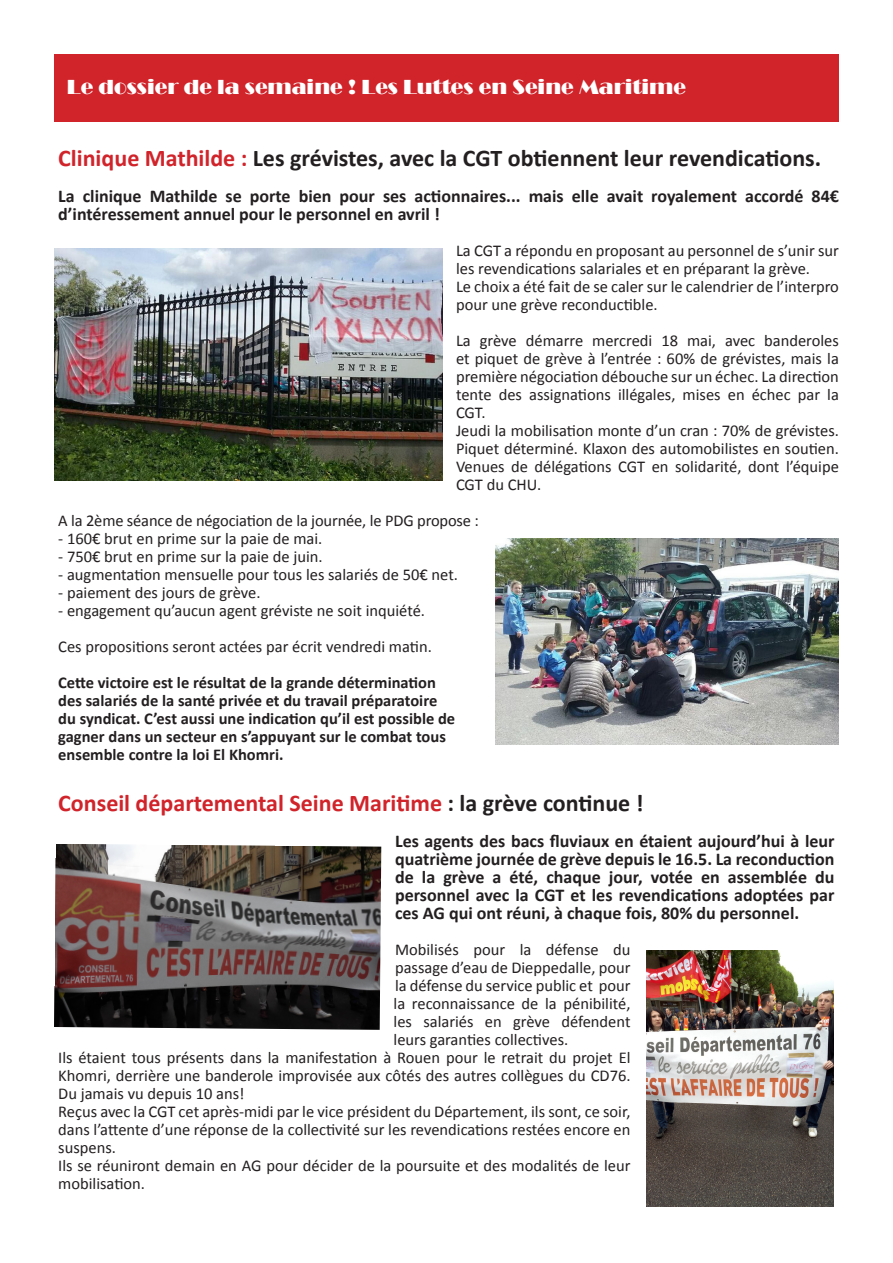
<style>
.page{position:relative;width:893px;height:1263px;background:#fff}
.page>*{position:absolute;margin:0;border:0;box-sizing:border-box;transform-origin:0 0}
.t1{font:700 24px "Calibri";color:#231f20}
.t2{font:700 24px "Calibri";color:#d1232a}
.t3{font:21px "Broadway";color:#fff}
.t4{font:700 18px/18px "Calibri";color:#231f20;text-align:justify}
.t5{font:16.5px/18px "Calibri";color:#231f20;text-align:justify}
.t6{font:700 16.5px/18px "Calibri";color:#231f20}
.s1{color:#d1232a}
.s2{color:#231f20}
</style>
<div class="page">
<div style="left:54px;top:54px;width:785px;height:68px;background:#d1232a"></div>
<img style="left:54px;top:248px;width:388px;height:233px">
<img style="left:496px;top:539px;width:343px;height:205px">
<img style="left:54px;top:844px;width:327px;height:186px">
<img style="left:647px;top:950px;width:187px;height:256px">
<p class="t3" style="left:67px;top:75px;width:621px">Le dossier de la semaine ! Les Luttes en Seine Maritime</p>
<p class="t1" style="left:58px;top:143px;width:764px"><span class="s1">Clinique Mathilde :</span> Les grévistes, avec la CGT obtiennent leur revendications.</p>
<p class="t4" style="left:58px;top:187px;width:782px">La clinique Mathilde se porte bien pour ses actionnaires... mais elle avait royalement accordé 84€ d’intéressement annuel pour le personnel en avril !</p>
<p class="t5" style="left:456px;top:242px;width:384px">La CGT a répondu en proposant au personnel de s’unir sur les revendications salariales et en préparant la grève.</p>
<p class="t5" style="left:456px;top:278px;width:384px">Le choix a été fait de se caler sur le calendrier de l’interpro pour une grève reconductible.</p>
<p class="t5" style="left:456px;top:332px;width:384px">La grève démarre mercredi 18 mai, avec banderoles et piquet de grève à l’entrée : 60% de grévistes, mais la première négociation débouche sur un échec. La direction tente des assignations illégales, mises en échec par la CGT.</p>
<p class="t5" style="left:456px;top:422px;width:384px">Jeudi la mobilisation monte d’un cran : 70% de grévistes.<br>Piquet déterminé. Klaxon des automobilistes en soutien.<br>Venues de délégations CGT en solidarité, dont l’équipe CGT du CHU.</p>
<p class="t5" style="left:58px;top:512px;width:422px">A la 2ème séance de négociation de la journée, le PDG propose :</p>
<p class="t5" style="left:58px;top:530px;width:266px">- 160€ brut en prime sur la paie de mai.</p>
<p class="t5" style="left:58px;top:548px;width:266px">- 750€ brut en prime sur la paie de juin.</p>
<p class="t5" style="left:58px;top:566px;width:401px">- augmentation mensuelle pour tous les salariés de 50€ net.</p>
<p class="t5" style="left:58px;top:584px;width:204px">- paiement des jours de grève.</p>
<p class="t5" style="left:58px;top:602px;width:368px">- engagement qu’aucun agent gréviste ne soit inquiété.</p>
<p class="t5" style="left:58px;top:638px;width:375px">Ces propositions seront actées par écrit vendredi matin.</p>
<p class="t6" style="left:58px;top:674px;width:398px">Cette victoire est le résultat de la grande détermination des salariés de la santé privée et du travail préparatoire du syndicat. C’est aussi une indication qu’il est possible de gagner dans un secteur en s’appuyant sur le combat tous ensemble contre la loi El Khomri.</p>
<p class="t2" style="left:58px;top:788px;width:587px">Conseil départemental Seine Maritime <span class="s2">: la grève continue !</span></p>
<p class="t4" style="left:395px;top:832px;width:441px">Les agents des bacs fluviaux en étaient aujourd’hui à leur quatrième journée de grève depuis le 16.5. La reconduction de la grève a été, chaque jour, votée en assemblée du personnel avec la CGT et les revendications adoptées par ces AG qui ont réuni, à chaque fois, 80% du personnel.</p>
<p class="t5" style="left:394px;top:941px;width:239px">Mobilisés pour la défense du passage d’eau de Dieppedalle, pour la défense du service public et pour la reconnaissance de la pénibilité, les salariés en grève défendent leurs garanties collectives.</p>
<p class="t5" style="left:58px;top:1049px;width:574px">Ils étaient tous présents dans la manifestation à Rouen pour le retrait du projet El Khomri, derrière une banderole improvisée aux côtés des autres collègues du CD76.<br>Du jamais vu depuis 10 ans!</p>
<p class="t5" style="left:58px;top:1103px;width:574px">Reçus avec la CGT cet après-midi par le vice président du Département, ils sont, ce soir, dans l’attente d’une réponse de la collectivité sur les revendications restées encore en suspens.</p>
<p class="t5" style="left:58px;top:1157px;width:574px">Ils se réuniront demain en AG pour décider de la poursuite et des modalités de leur mobilisation.</p>
</div>
